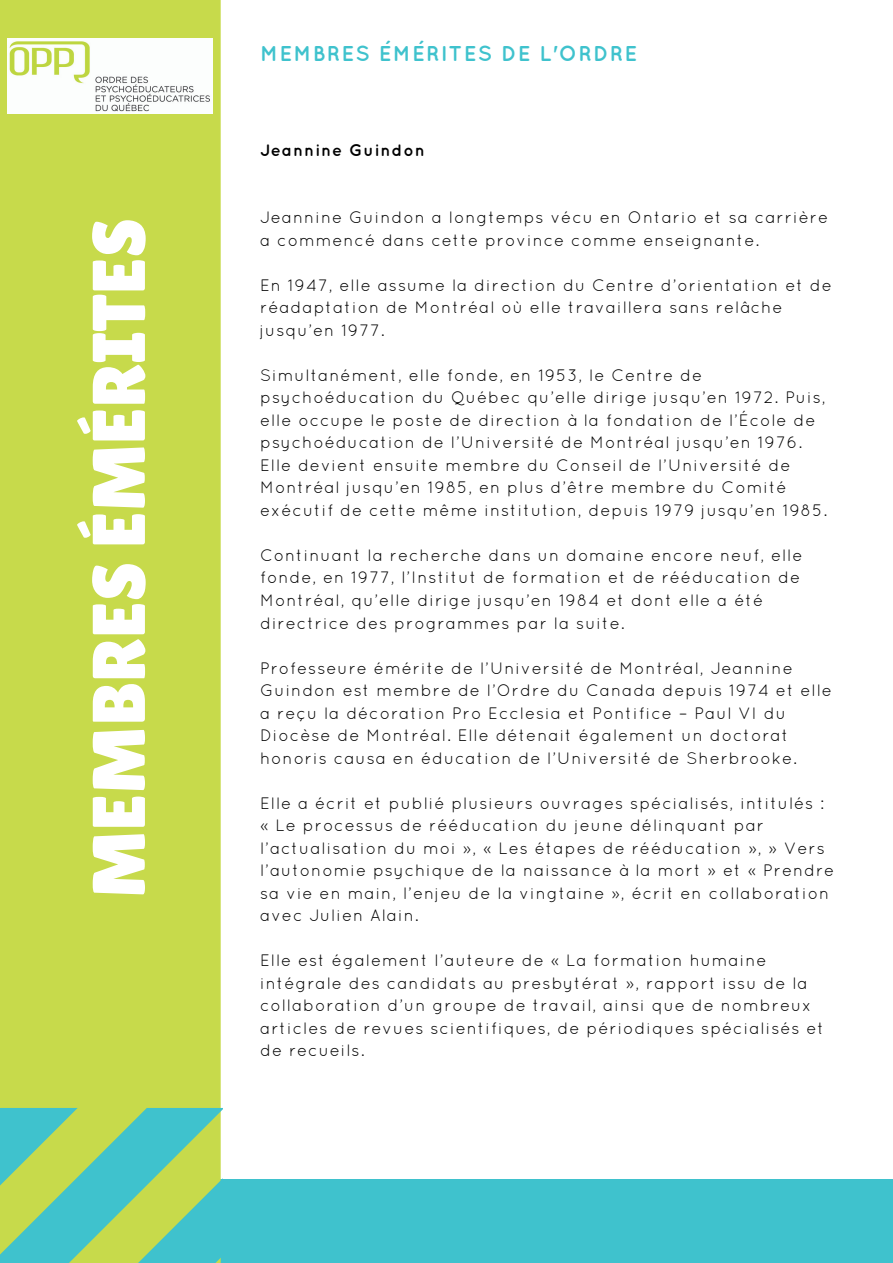
<style>
.page{position:relative;width:893px;height:1263px;background:#fff}
.page>*{position:absolute;margin:0;border:0;box-sizing:border-box;transform-origin:0 0}
.t1{font:74.55px "Lilita One";color:#fff}
.t2{font:700 21.45px "Quicksand";letter-spacing:.06em;color:#3fc2cd}
.t3{font:16.5px/22.5px "Quicksand";letter-spacing:.06em;color:#000}
.t4{font:700 16.5px "Quicksand";letter-spacing:.06em;color:#000}
</style>
<div class="page">
<div style="left:0;top:1179px;width:893px;height:84px;background:#3fc2cd"></div>
<div style="left:0;top:0;width:221px;height:1108px;background:#c7da4b"></div>
<svg style="left:0;top:1108px;width:223px;height:155px"></svg>
<img style="left:8px;top:38px;width:205px;height:76px">
<h1 class="t1" style="left:76px;top:898px;width:682px;rotate:-90deg">MEMBRES ÉMÉRITES</h1>
<h2 class="t2" style="left:260px;top:41px;width:379px">MEMBRES ÉMÉRITES DE L'ORDRE</h2>
<p class="t4" style="left:260px;top:140px;width:166px">Jeannine Guindon</p>
<p class="t3" style="left:260px;top:206px;width:569px">Jeannine Guindon a longtemps vécu en Ontario et sa carrière a commencé dans cette province comme enseignante.</p>
<p class="t3" style="left:260px;top:273px;width:573px">En 1947, elle assume la direction du Centre d’orientation et de réadaptation de Montréal où elle travaillera sans relâche jusqu’en 1977.</p>
<p class="t3" style="left:260px;top:363px;width:569px">Simultanément, elle fonde, en 1953, le Centre de psychoéducation du Québec qu’elle dirige jusqu’en 1972. Puis, elle occupe le poste de direction à la fondation de l’École de psychoéducation de l’Université de Montréal jusqu’en 1976.<br>Elle devient ensuite membre du Conseil de l’Université de Montréal jusqu’en 1985, en plus d’être membre du Comité exécutif de cette même institution, depuis 1979 jusqu’en 1985.</p>
<p class="t3" style="left:260px;top:544px;width:544px">Continuant la recherche dans un domaine encore neuf, elle fonde, en 1977, l’Institut de formation et de rééducation de Montréal, qu’elle dirige jusqu’en 1984 et dont elle a été directrice des programmes par la suite.</p>
<p class="t3" style="left:260px;top:656px;width:573px">Professeure émérite de l’Université de Montréal, Jeannine Guindon est membre de l’Ordre du Canada depuis 1974 et elle a reçu la décoration Pro Ecclesia et Pontifice – Paul VI du Diocèse de Montréal. Elle détenait également un doctorat honoris causa en éducation de l’Université de Sherbrooke.</p>
<p class="t3" style="left:260px;top:791px;width:576px">Elle a écrit et publié plusieurs ouvrages spécialisés, intitulés : « Le processus de rééducation du jeune délinquant par l’actualisation du moi », « Les étapes de rééducation », » Vers l’autonomie psychique de la naissance à la mort » et « Prendre sa vie en main, l’enjeu de la vingtaine », écrit en collaboration avec Julien Alain.</p>
<p class="t3" style="left:260px;top:949px;width:566px">Elle est également l’auteure de « La formation humaine intégrale des candidats au presbytérat », rapport issu de la collaboration d’un groupe de travail, ainsi que de nombreux articles de revues scientifiques, de périodiques spécialisés et de recueils.</p>
</div>
